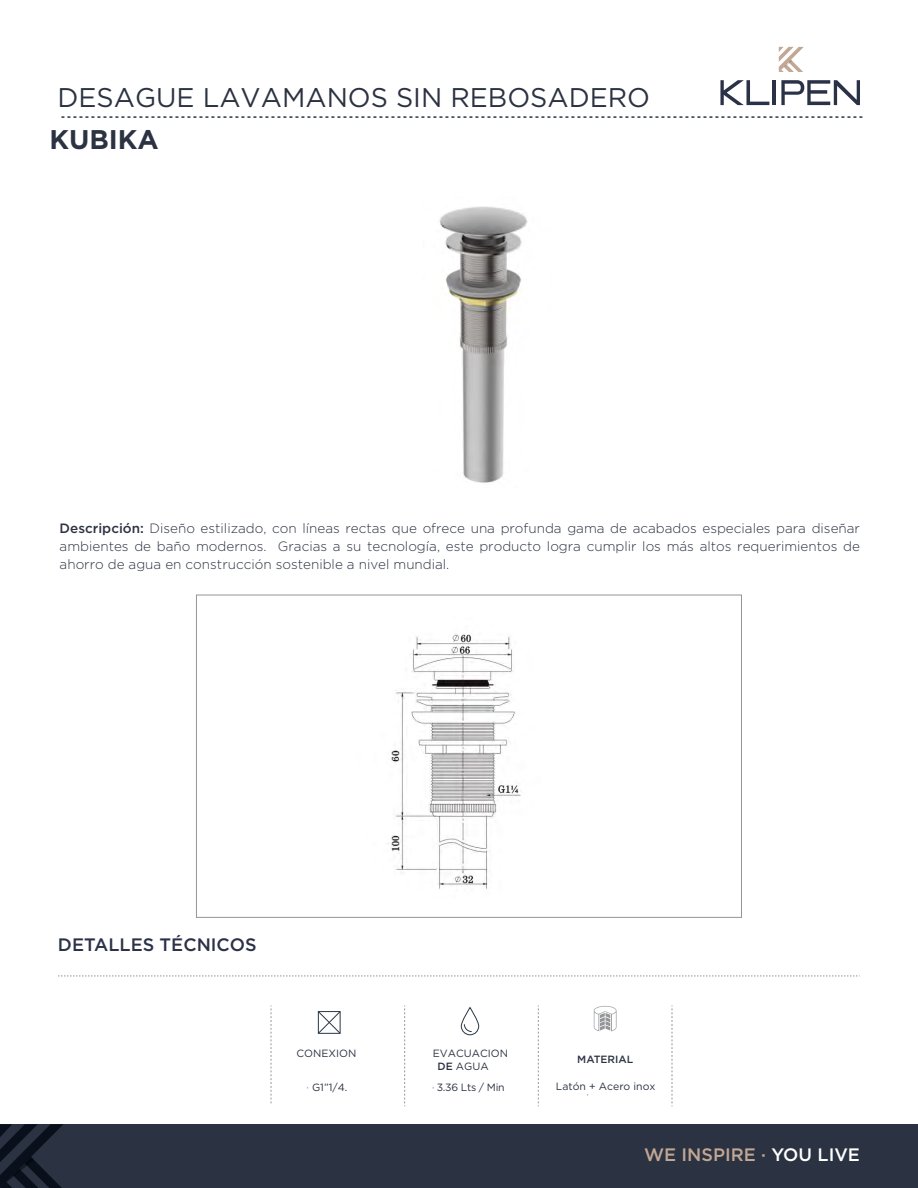
<style>
.page{position:relative;width:918px;height:1188px;background:#fff}
.page>*{position:absolute;margin:0;border:0;box-sizing:border-box;transform-origin:0 0}
.t1{font:27px "Gotham";color:#2b3241}
.t2{font:700 27px "Gotham";color:#2b3241}
.t3{font:500 18px "Gotham";color:#c2a795}
.t4{font:500 18px "Gotham";color:#2b3248}
.t5{font:300 13.5px/18px "Gotham";color:#2b3241;text-align:justify}
.t6{font:10.5px/13.6px "Gotham";color:#2b3241}
.t7{font:500 10.5px "Gotham";color:#2b3241}
.t8{font:300 10.5px "Gotham";color:#2b3241}
.s1{font-weight:500}
.s2{font-weight:300}
.s3{color:#fff}
</style>
<div class="page">
<svg style="left:720px;top:80px;width:49px;height:25px"></svg>
<hr style="left:772px;top:80px;width:4px;height:25px;background:#2b3248">
<svg style="left:781px;top:80px;width:79px;height:25px"></svg>
<svg style="left:779px;top:47px;width:25px;height:25px"></svg>
<div style="left:0;top:1124px;width:918px;height:64px;background:#2b3241"></div>
<svg style="left:0;top:1124px;width:63px;height:64px"></svg>
<svg style="left:61px;top:116px;width:802px;height:2px"></svg>
<svg style="left:58px;top:976px;width:802px;height:1px"></svg>
<svg style="left:538px;top:1006px;width:1px;height:100px"></svg>
<svg style="left:404px;top:1006px;width:1px;height:100px"></svg>
<svg style="left:271px;top:1006px;width:1px;height:97px"></svg>
<svg style="left:672px;top:1006px;width:1px;height:100px"></svg>
<svg style="left:594px;top:1006px;width:23px;height:25px"></svg>
<img style="left:439px;top:206px;width:89px;height:277px">
<div style="left:461px;top:1007px;width:18px;height:28px;border:1px solid #2a3743;border-radius:9px"></div>
<svg style="left:464px;top:1024px;width:8px;height:8px"></svg>
<svg style="left:317px;top:1011px;width:24px;height:23px"></svg>
<img style="left:388px;top:633px;width:133px;height:257px">
<h1 class="t1" style="left:58px;top:80px;width:594px">DESAGUE LAVAMANOS SIN REBOSADERO</h1>
<h1 class="t2" style="left:49px;top:122px;width:111px">KUBIKA</h1>
<p class="t5" style="left:60px;top:519px;width:802px"><span class="s1">Descripción:</span> Diseño estilizado, con líneas rectas que ofrece una profunda gama de acabados especiales para diseñar ambientes de baño modernos. Gracias a su tecnología, este producto logra cumplir los más altos requerimientos de ahorro de agua en construcción sostenible a nivel mundial.</p>
<h2 class="t4" style="left:58px;top:932px;width:200px">DETALLES TÉCNICOS</h2>
<p class="t6" style="left:297px;top:1046px;width:61px">CONEXION</p>
<p class="t6" style="left:438px;top:1046px;width:72px;text-indent:-5px">EVACUACION<br><span class="s1">DE</span> AGUA</p>
<p class="t6" style="left:307px;top:1081px;width:42px"><span class="s2">·</span> G1”1/4.</p>
<p class="t6" style="left:432px;top:1080px;width:74px"><span class="s2">·</span> 3.36 Lts / Min</p>
<p class="t7" style="left:577px;top:1053px;width:58px">MATERIAL</p>
<p class="t6" style="left:556px;top:1079px;width:101px">Latón + Acero inox</p>
<p class="t8" style="left:586px;top:1087px;width:4px">·</p>
<h2 class="t3" style="left:644px;top:1143px;width:217px">WE INSPIRE · <span class="s3">YOU LIVE</span></h2>
</div>
